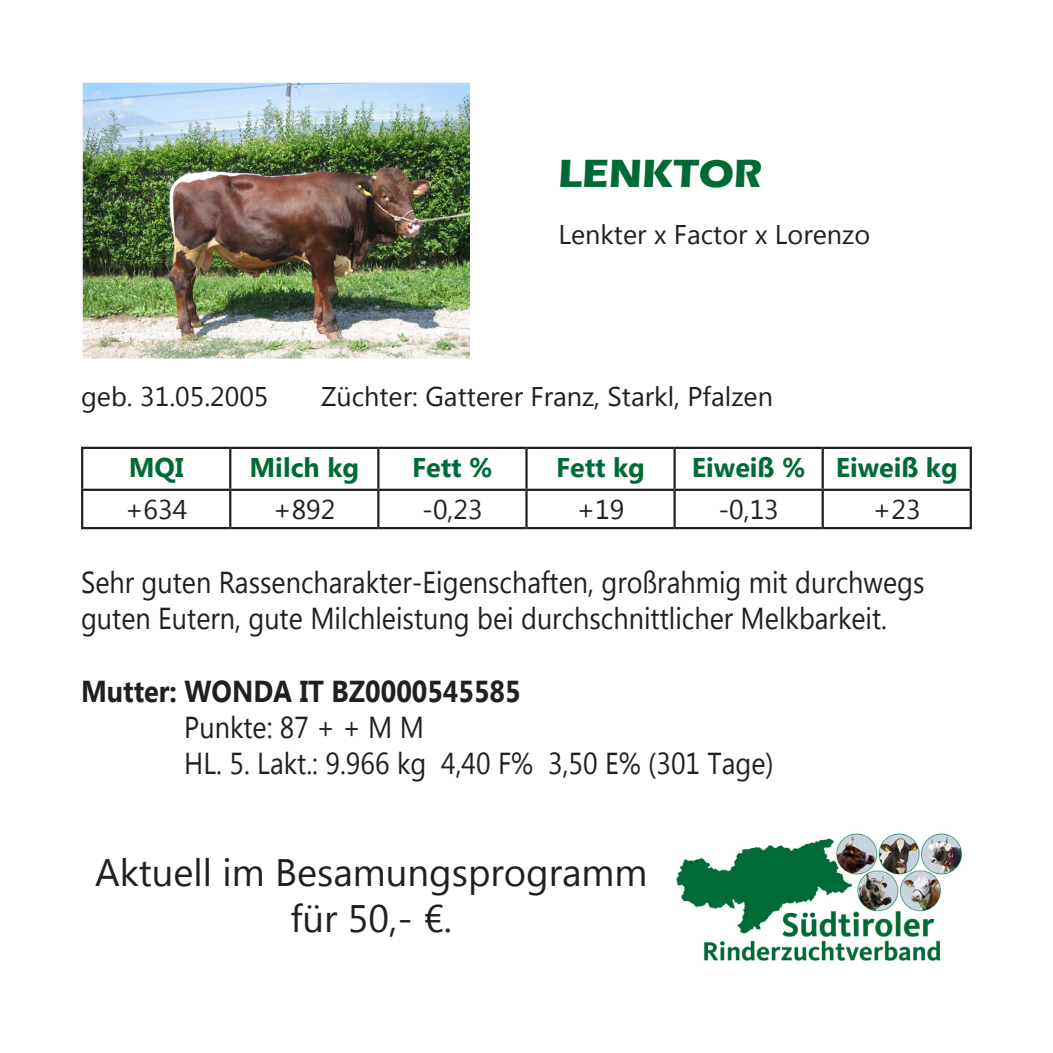
<style>
.page{position:relative;width:1053px;height:1053px;background:#fff}
.page>*{position:absolute;margin:0;border:0;box-sizing:border-box;transform-origin:0 0}
.t1{font:700 40.5px "Eras ITC";color:#006a37}
.t2{font:38.25px/45.9px "Microsoft New Tai Lue";color:#231f20;text-align:center}
.t3{font:30.15px/36.2px "Microsoft New Tai Lue";color:#231f20;scale:.89 1}
.t4{font:700 30.15px "Microsoft New Tai Lue";color:#231f20;scale:.89 1}
.t5{font:27px "Microsoft New Tai Lue";color:#231f20}
.t6{font:700 27px "Microsoft New Tai Lue";color:#006a37}
</style>
<div class="page">
<img style="left:676px;top:833px;width:287px;height:128px">
<hr style="left:81px;top:446px;width:149px;height:3px;background:#231f20">
<hr style="left:81px;top:449px;width:2px;height:39px;background:#231f20">
<hr style="left:230px;top:446px;width:148px;height:3px;background:#231f20">
<hr style="left:229px;top:449px;width:2px;height:39px;background:#231f20">
<hr style="left:378px;top:446px;width:148px;height:3px;background:#231f20">
<hr style="left:377px;top:449px;width:2px;height:39px;background:#231f20">
<hr style="left:526px;top:446px;width:148px;height:3px;background:#231f20">
<hr style="left:525px;top:449px;width:2px;height:39px;background:#231f20">
<hr style="left:674px;top:446px;width:148px;height:3px;background:#231f20">
<hr style="left:673px;top:449px;width:2px;height:39px;background:#231f20">
<hr style="left:822px;top:446px;width:149px;height:3px;background:#231f20">
<hr style="left:821px;top:449px;width:2px;height:39px;background:#231f20">
<hr style="left:969px;top:449px;width:2px;height:39px;background:#231f20">
<hr style="left:81px;top:488px;width:149px;height:3px;background:#231f20">
<hr style="left:81px;top:491px;width:2px;height:36px;background:#231f20">
<hr style="left:230px;top:488px;width:148px;height:3px;background:#231f20">
<hr style="left:229px;top:491px;width:2px;height:36px;background:#231f20">
<hr style="left:378px;top:488px;width:148px;height:3px;background:#231f20">
<hr style="left:377px;top:491px;width:2px;height:36px;background:#231f20">
<hr style="left:526px;top:488px;width:148px;height:3px;background:#231f20">
<hr style="left:525px;top:491px;width:2px;height:36px;background:#231f20">
<hr style="left:674px;top:488px;width:148px;height:3px;background:#231f20">
<hr style="left:673px;top:491px;width:2px;height:36px;background:#231f20">
<hr style="left:822px;top:488px;width:149px;height:3px;background:#231f20">
<hr style="left:821px;top:491px;width:2px;height:36px;background:#231f20">
<hr style="left:969px;top:491px;width:2px;height:36px;background:#231f20">
<hr style="left:81px;top:527px;width:149px;height:2px;background:#231f20">
<hr style="left:230px;top:527px;width:148px;height:2px;background:#231f20">
<hr style="left:378px;top:527px;width:148px;height:2px;background:#231f20">
<hr style="left:526px;top:527px;width:148px;height:2px;background:#231f20">
<hr style="left:674px;top:527px;width:148px;height:2px;background:#231f20">
<hr style="left:822px;top:527px;width:149px;height:2px;background:#231f20">
<img style="left:84px;top:84px;width:385px;height:273px">
<div style="left:81px;top:81px;width:396px;height:279px;border:2px solid #fff"></div>
<p class="t1" style="left:558px;top:151px;width:205px">LENKTOR</p>
<p class="t5" style="left:558px;top:218px;width:313px">Lenkter x Factor x Lorenzo</p>
<p class="t5" style="left:81px;top:380px;width:189px">geb. 31.05.2005</p>
<p class="t5" style="left:321px;top:380px;width:453px">Züchter: Gatterer Franz, Starkl, Pfalzen</p>
<p class="t6" style="left:129px;top:452px;width:56px">MQI</p>
<p class="t6" style="left:249px;top:452px;width:111px">Milch kg</p>
<p class="t6" style="left:412px;top:452px;width:82px">Fett %</p>
<p class="t6" style="left:556px;top:452px;width:90px">Fett kg</p>
<p class="t6" style="left:691px;top:452px;width:115px">Eiweiß %</p>
<p class="t6" style="left:835px;top:452px;width:124px">Eiweiß kg</p>
<p class="t5" style="left:125px;top:494px;width:64px">+634</p>
<p class="t5" style="left:273px;top:494px;width:64px">+892</p>
<p class="t5" style="left:422px;top:494px;width:62px">-0,23</p>
<p class="t5" style="left:576px;top:494px;width:49px">+19</p>
<p class="t5" style="left:718px;top:494px;width:62px">-0,13</p>
<p class="t5" style="left:872px;top:494px;width:49px">+23</p>
<p class="t3" style="left:81px;top:566px;width:949px">Sehr guten Rassencharakter-Eigenschaften, großrahmig mit durchwegs guten Eutern, gute Milchleistung bei durchschnittlicher Melkbarkeit.</p>
<p class="t4" style="left:81px;top:673px;width:495px">Mutter: WONDA IT BZ0000545585</p>
<p class="t3" style="left:184px;top:711px;width:271px">Punkte: 87 + + M M</p>
<p class="t3" style="left:184px;top:748px;width:663px">HL. 5. Lakt.: 9.966 kg 4,40 F% 3,50 E% (301 Tage)</p>
<p class="t2" style="left:95px;top:852px;width:553px">Aktuell im Besamungsprogramm für 50,- €.</p>
</div>
